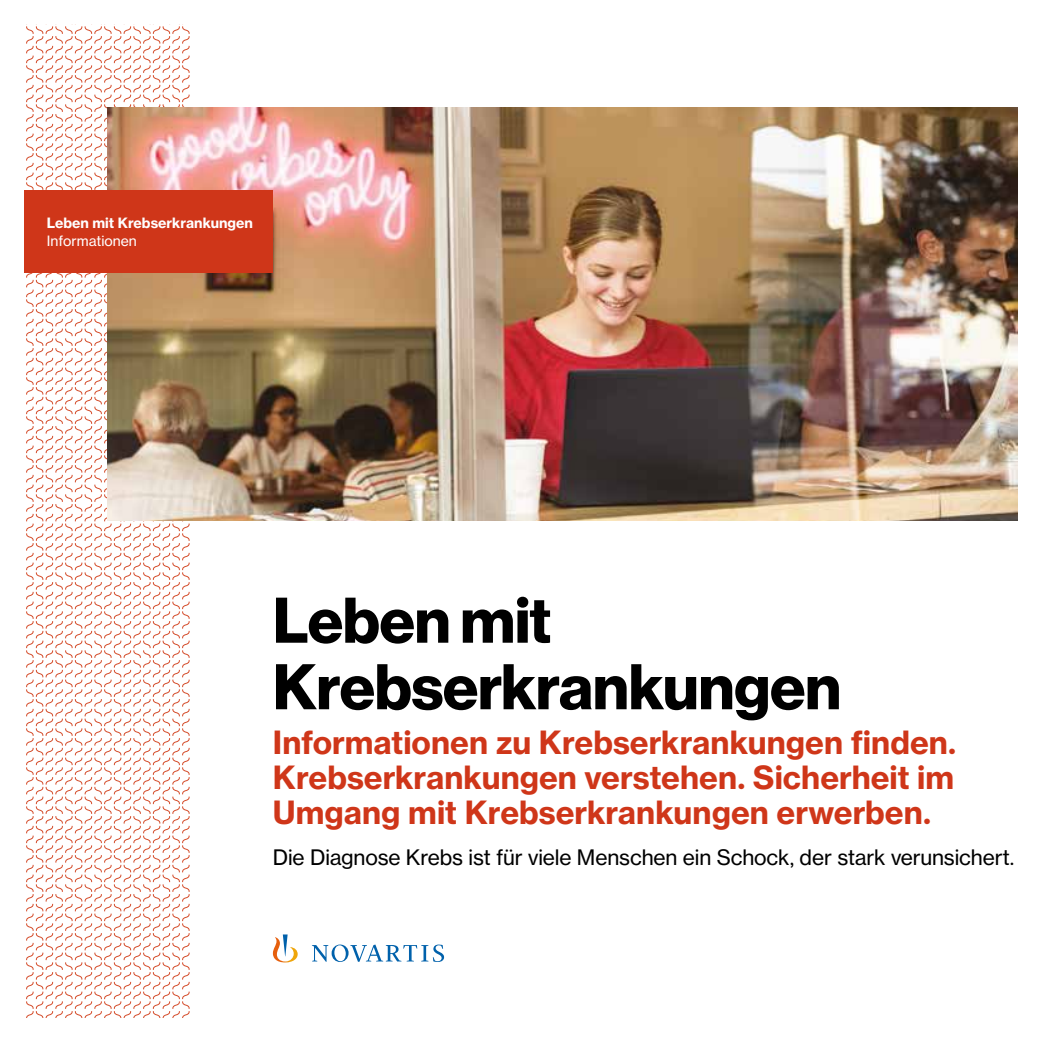
<style>
.page{position:relative;width:1042px;height:1042px;background:#fff}
.page>*{position:absolute;margin:0;border:0;box-sizing:border-box;transform-origin:0 0}
.t1{font:700 63px/66.5px "Volta Modern Display 75";letter-spacing:-.005em;color:#000}
.t2{font:700 31.5px/35px "Volta Modern Text 75";color:#cf3619;text-align:justify}
.t3{font:21px "Volta Modern Text 55 Roman";letter-spacing:-.01em;color:#000}
.t4{font:700 14px "Volta Modern Text 75";color:#fff}
.t5{font:14px "Volta Modern Text 55 Roman";color:#fff}
</style>
<div class="page">
<svg style="left:26px;top:26px;width:164px;height:991px"></svg>
<img style="left:107px;top:107px;width:910px;height:414px">
<div style="left:25px;top:190px;width:248px;height:83px;background:#cf3619"></div>
<svg style="left:312px;top:944px;width:132px;height:18px"></svg>
<svg style="left:273px;top:934px;width:25px;height:28px"></svg>
<p class="t4" style="left:47px;top:214px;width:208px">Leben mit Krebserkrankungen</p>
<p class="t5" style="left:47px;top:233px;width:91px">Informationen</p>
<h1 class="t1" style="left:273px;top:588px;width:570px">Leben mit<br>Krebserkrankungen</h1>
<p class="t2" style="left:273px;top:725px;width:685px">Informationen zu Krebserkrankungen finden.<br>Krebserkrankungen verstehen. Sicherheit im Umgang mit Krebserkrankungen erwerben.</p>
<p class="t3" style="left:273px;top:845px;width:743px">Die Diagnose Krebs ist für viele Menschen ein Schock, der stark verunsichert.</p>
</div>
